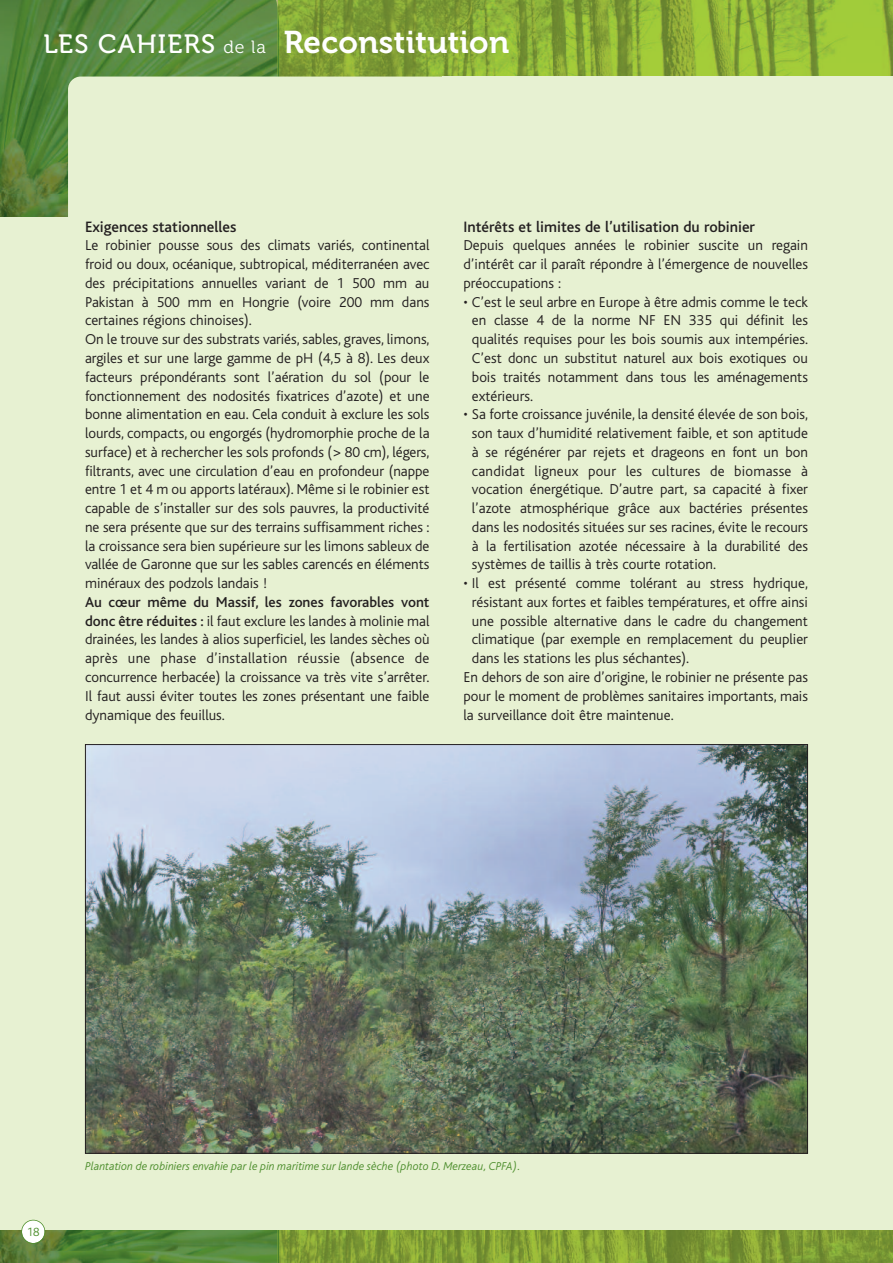
<style>
.page{position:relative;width:893px;height:1263px;background:#fff}
.page>*{position:absolute;margin:0;border:0;box-sizing:border-box;transform-origin:0 0}
.t1{font:31.35px "Museo 700";letter-spacing:.01em;color:#fff}
.t2{font:500 15.75px "Bliss";color:#231f20}
.t3{font:300 15px/18.8px "Bliss";color:#231f20;text-align:justify}
.t4{font:300 12.45px "Bliss";color:#509030}
.t5{font:italic 300 12px "Bliss";color:#509030}
.s1{font-family:"Museo 500";font-size:26.4px}
.s2{font-family:"Museo 300";font-size:17.85px}
.s3{font-weight:500}
</style>
<div class="page">
<img style="left:0;top:0;width:893px;height:217px">
<svg style="left:276px;top:0;width:2px;height:8px"></svg>
<img style="left:278px;top:8px;width:1px;height:69px">
<div style="left:68px;top:77px;width:425px;height:159px;background:#e7f1d2;border-radius:13px"></div>
<div style="left:442px;top:77px;width:451px;height:142px;background:#e7f1d2"></div>
<div style="left:0;top:217px;width:893px;height:1046px;background:#e7f1d2"></div>
<img style="left:87px;top:746px;width:719px;height:406px">
<img style="left:0;top:1231px;width:893px;height:32px">
<div style="left:22px;top:1220px;width:23px;height:23px;background:#fff;border-radius:50%"></div>
<div style="left:21px;top:1220px;width:24px;height:24px;border:2px solid #509030;border-radius:50%"></div>
<h1 class="t1" style="left:43px;top:30px;width:467px"><span class="s1">LES CAHIERS</span> <span class="s2">de la</span> Reconstitution</h1>
<p class="t2" style="left:85px;top:221px;width:153px">Exigences stationnelles</p>
<p class="t3" style="left:85px;top:238px;width:346px;text-align:left">Le robinier pousse sous des climats variés, continental froid ou doux, océanique, subtropical, méditerranéen avec des précipitations annuelles variant de 1 500 mm au Pakistan à 500 mm en Hongrie (voire 200 mm dans certaines régions chinoises).<br>On le trouve sur des substrats variés, sables, graves, limons, argiles et sur une large gamme de pH (4,5 à 8). Les deux facteurs prépondérants sont l’aération du sol (pour le fonctionnement des nodosités fixatrices d’azote) et une bonne alimentation en eau. Cela conduit à exclure les sols lourds, compacts, ou engorgés (hydromorphie proche de la surface) et à rechercher les sols profonds (&gt; 80 cm), légers, filtrants, avec une circulation d’eau en profondeur (nappe entre 1 et 4 m ou apports latéraux). Même si le robinier est capable de s’installer sur des sols pauvres, la productivité ne sera présente que sur des terrains suffisamment riches : la croissance sera bien supérieure sur les limons sableux de vallée de Garonne que sur les sables carencés en éléments minéraux des podzols landais !</p>
<p class="t3" style="left:85px;top:594px;width:346px"><span class="s3">Au cœur même du Massif, les zones favorables vont donc être réduites :</span> il faut exclure les landes à molinie mal drainées, les landes à alios superficiel, les landes sèches où après une phase d’installation réussie (absence de concurrence herbacée) la croissance va très vite s’arrêter.<br>Il faut aussi éviter toutes les zones présentant une faible dynamique des feuillus.</p>
<p class="t2" style="left:463px;top:221px;width:293px">Intérêts et limites de l’utilisation du robinier</p>
<p class="t3" style="left:463px;top:238px;width:346px">Depuis quelques années le robinier suscite un regain d’intérêt car il paraît répondre à l’émergence de nouvelles préoccupations :</p>
<p class="t3" style="left:472px;top:294px;width:338px;text-indent:-8px">• C’est le seul arbre en Europe à être admis comme le teck en classe 4 de la norme NF EN 335 qui définit les qualités requises pour les bois soumis aux intempéries.<br>C’est donc un substitut naturel aux bois exotiques ou bois traités notamment dans tous les aménagements extérieurs.</p>
<p class="t3" style="left:472px;top:406px;width:338px;text-indent:-8px">• Sa forte croissance juvénile, la densité élevée de son bois, son taux d’humidité relativement faible, et son aptitude à se régénérer par rejets et drageons en font un bon candidat ligneux pour les cultures de biomasse à vocation énergétique. D’autre part, sa capacité à fixer l’azote atmosphérique grâce aux bactéries présentes dans les nodosités situées sur ses racines, évite le recours à la fertilisation azotée nécessaire à la durabilité des systèmes de taillis à très courte rotation.</p>
<p class="t3" style="left:463px;top:575px;width:346px">• Il est présenté comme tolérant au stress hydrique,</p>
<p class="t3" style="left:472px;top:594px;width:338px">résistant aux fortes et faibles températures, et offre ainsi</p>
<p class="t3" style="left:472px;top:613px;width:338px">une possible alternative dans le cadre du changement</p>
<p class="t3" style="left:472px;top:632px;width:338px">climatique (par exemple en remplacement du peuplier</p>
<p class="t3" style="left:472px;top:650px;width:219px">dans les stations les plus séchantes).</p>
<p class="t3" style="left:463px;top:669px;width:346px">En dehors de son aire d’origine, le robinier ne présente pas</p>
<p class="t3" style="left:463px;top:688px;width:346px">pour le moment de problèmes sanitaires importants, mais</p>
<p class="t3" style="left:463px;top:707px;width:212px">la surveillance doit être maintenue.</p>
<p class="t4" style="left:27px;top:1228px;width:14px">18</p>
<p class="t5" style="left:85px;top:1162px;width:437px">Plantation de robiniers envahie par le pin maritime sur lande sèche (photo D. Merzeau, CPFA).</p>
</div>
